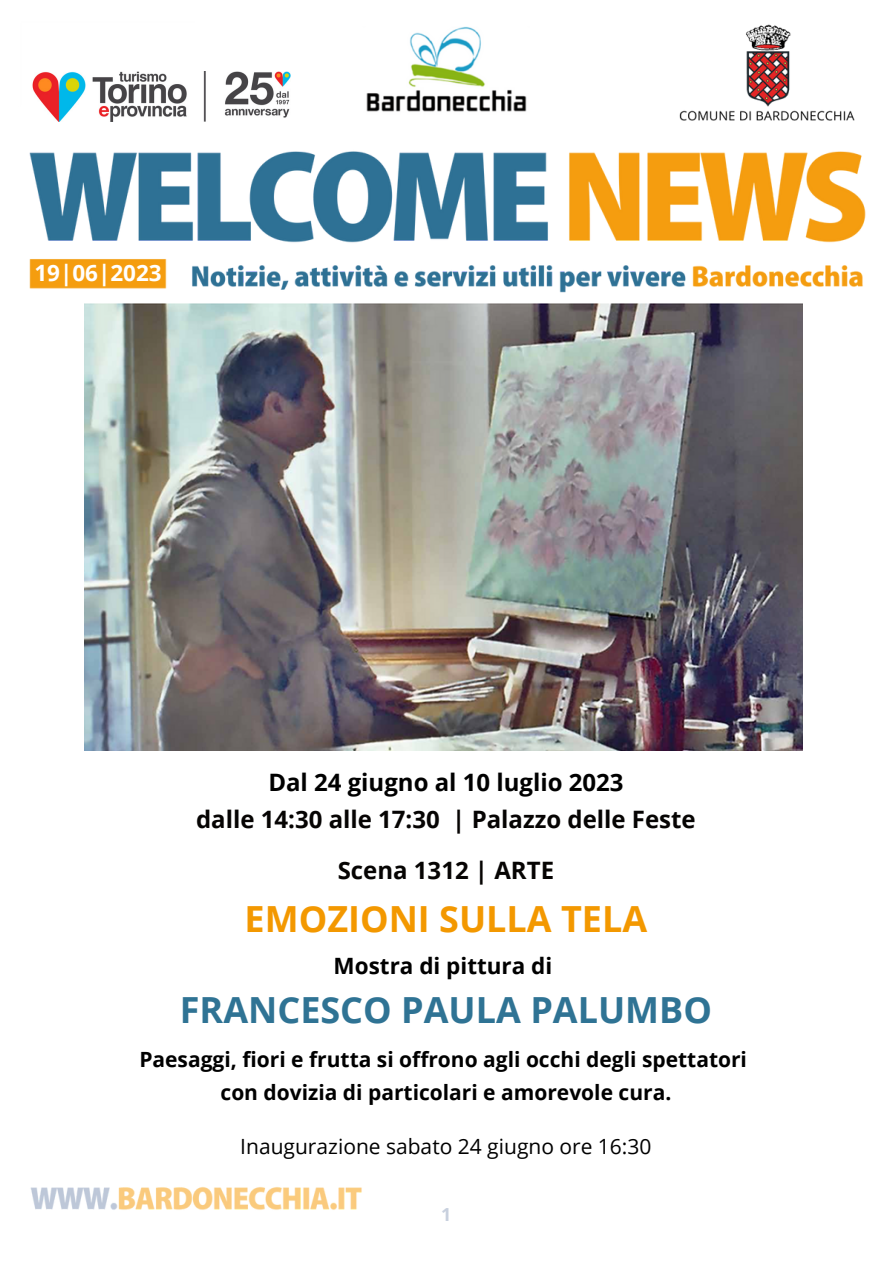
<style>
.page{position:relative;width:893px;height:1264px;background:#fff}
.page>*{position:absolute;margin:0;border:0;box-sizing:border-box;transform-origin:0 0}
.t1{font:700 36px "Open Sans";color:#2f7394}
.t2{font:700 36px "Open Sans";color:#f39800}
.t3{font:700 24px "Open Sans";color:#060403}
.t4{font:700 24px "Open Sans";color:#000}
.t5{font:700 22.5px "Open Sans";color:#000}
.t6{font:700 22.5px "Open Sans";color:#fff}
.t7{font:700 21px "Open Sans";color:#000}
.t8{font:21px "Open Sans";color:#000}
.t9{font:700 18px "Open Sans";color:#c8d0de}
</style>
<div class="page">
<img style="left:29px;top:24px;width:837px;height:1186px">
<img style="left:43px;top:1173px;width:324px;height:24px">
<div style="left:31px;top:22px;width:197px;height:98px;background:#fff;border-radius:4px"></div>
<img style="left:31px;top:72px;width:259px;height:49px">
<img style="left:84px;top:304px;width:718px;height:446px">
<p class="t6" style="left:34px;top:257px;width:129px">19|06|2023</p>
<p class="t4" style="left:268px;top:765px;width:356px">Dal 24 giugno al 10 luglio 2023</p>
<p class="t3" style="left:196px;top:802px;width:501px">dalle 14:30 alle 17:30 | Palazzo delle Feste</p>
<p class="t3" style="left:338px;top:853px;width:218px">Scena 1312 | ARTE</p>
<p class="t2" style="left:244px;top:893px;width:404px">EMOZIONI SULLA TELA</p>
<p class="t5" style="left:333px;top:949px;width:220px">Mostra di pittura di</p>
<p class="t1" style="left:180px;top:984px;width:533px">FRANCESCO PAULA PALUMBO</p>
<p class="t7" style="left:139px;top:1045px;width:609px">Paesaggi, fiori e frutta si offrono agli occhi degli spettatori</p>
<p class="t7" style="left:220px;top:1078px;width:452px">con dovizia di particolari e amorevole cura.</p>
<p class="t8" style="left:240px;top:1131px;width:412px">Inaugurazione sabato 24 giugno ore 16:30</p>
<p class="t9" style="left:441px;top:1201px;width:12px">1</p>
</div>
